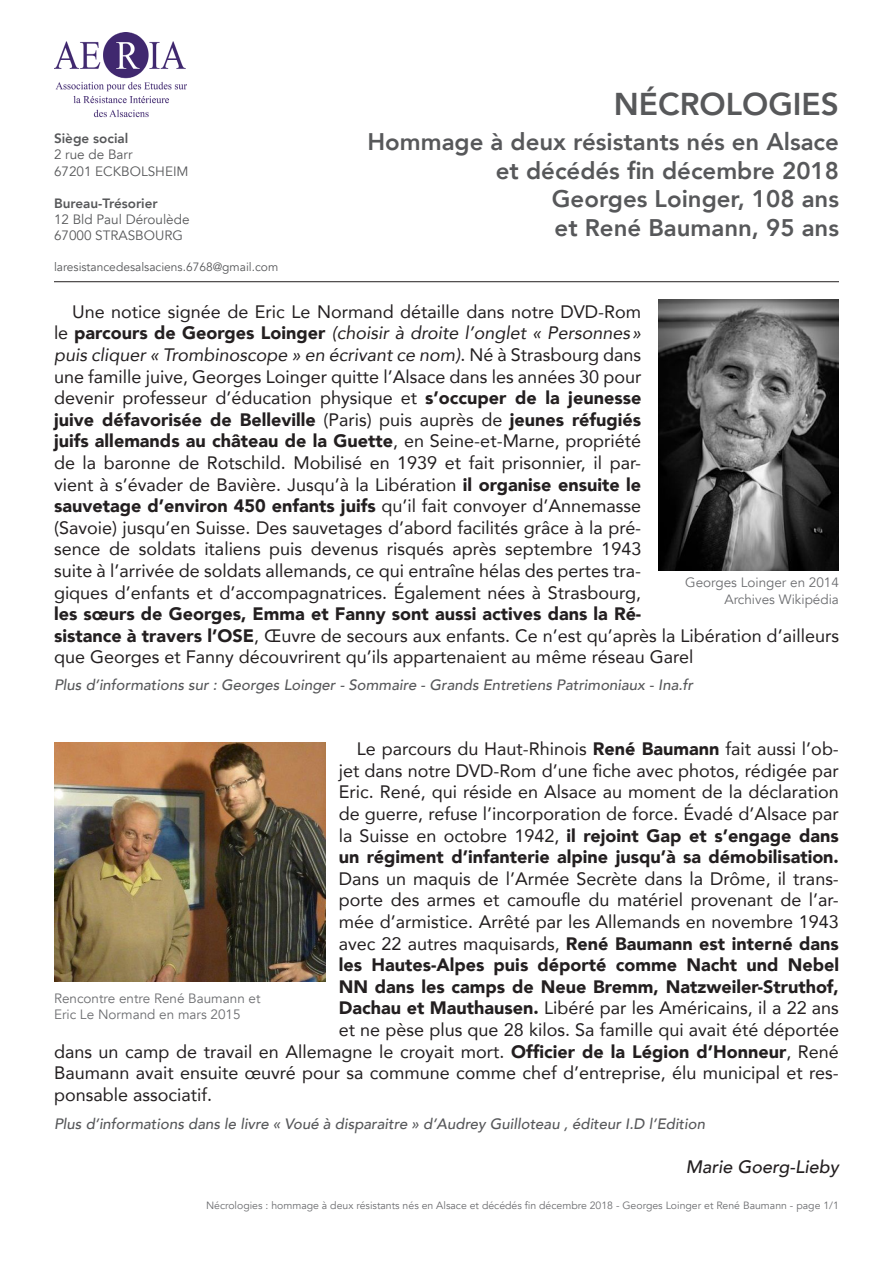
<style>
.page{position:relative;width:893px;height:1263px;background:#fff}
.page>*{position:absolute;margin:0;border:0;box-sizing:border-box;transform-origin:0 0}
.t1{font:800 31.5px "Avenir";color:#57585a}
.t2{font:800 24px "Avenir";color:#57585a}
.t3{font:18px/21.6px "Avenir";color:#231f20}
.t4{font:900 18px "Avenir";color:#231f20}
.t5{font:italic 500 18px "Avenir";color:#231f20}
.t6{font:italic 500 15px "Avenir";color:#57585a}
.t7{font:13.5px/16.2px "Avenir";color:#6c6d70}
.t8{font:13.5px "Avenir";color:#57585a}
.t9{font:800 13.5px "Avenir";color:#57585a}
.t10{font:12px "Avenir";color:#57585a}
.t11{font:10.5px "Avenir";color:#6c6d70}
.s1{font-weight:900}
.s2{font-style:italic}
.s3{font-weight:400}
</style>
<div class="page">
<img style="left:54px;top:33px;width:133px;height:85px">
<hr style="left:54px;top:281px;width:785px;height:1px;background:#231f20">
<img style="left:658px;top:300px;width:181px;height:271px">
<img style="left:54px;top:743px;width:272px;height:239px">
<p class="t9" style="left:54px;top:128px;width:76px">Siège social</p>
<p class="t8" style="left:54px;top:147px;width:80px">2 rue de Barr</p>
<p class="t8" style="left:54px;top:163px;width:136px">67201 ECKBOLSHEIM</p>
<p class="t9" style="left:54px;top:193px;width:105px">Bureau-Trésorier</p>
<p class="t8" style="left:54px;top:211px;width:137px">12 Bld Paul Déroulède</p>
<p class="t8" style="left:54px;top:228px;width:130px">67000 STRASBOURG</p>
<p class="t10" style="left:54px;top:260px;width:226px">laresistancedesalsaciens.6768@gmail.com</p>
<p class="t1" style="left:614px;top:80px;width:227px">NÉCROLOGIES</p>
<p class="t2" style="left:367px;top:123px;width:473px">Hommage à deux résistants nés en Alsace</p>
<p class="t2" style="left:496px;top:152px;width:345px">et décédés fin décembre 2018</p>
<p class="t2" style="left:552px;top:180px;width:289px">Georges Loinger, 108 ans</p>
<p class="t2" style="left:555px;top:209px;width:286px">et René Baumann, 95 ans</p>
<p class="t3" style="left:54px;top:300px;width:786px;text-indent:18px">Une notice signée de Eric Le Normand détaille dans notre DVD-Rom<br>le <span class="s1">parcours de Georges Loinger</span> <span class="s2">(choisir à droite l’onglet « Personnes»<br>puis cliquer « Trombinoscope » en écrivant ce nom)</span>. Né à Strasbourg dans<br>une famille juive, Georges Loinger quitte l’Alsace dans les années 30 pour<br>devenir professeur d’éducation physique et <span class="s1">s’occuper de la jeunesse<br>juive défavorisée de Belleville</span> (Paris) puis auprès de <span class="s1">jeunes réfugiés<br>juifs allemands au château de la Guette</span>, en Seine-et-Marne, propriété<br>de la baronne de Rotschild. Mobilisé en 1939 et fait prisonnier, il par-<br>vient à s’évader de Bavière. Jusqu’à la Libération <span class="s1">il organise ensuite le<br>sauvetage d’environ 450 enfants juifs</span> qu’il fait convoyer d’Annemasse<br>(Savoie) jusqu’en Suisse. Des sauvetages d’abord facilités grâce à la pré-<br>sence de soldats italiens puis devenus risqués après septembre 1943<br>suite à l’arrivée de soldats allemands, ce qui entraîne hélas des pertes tra-<br>giques d’enfants et d’accompagnatrices. Également nées à Strasbourg,<br><span class="s1">les sœurs de Georges, Emma et Fanny sont aussi actives dans la Ré-<br>sistance à travers l’OSE</span>, Œuvre de secours aux enfants. Ce n’est qu’après la Libération d’ailleurs que Georges et Fanny découvrirent qu’ils appartenaient au même réseau Garel</p>
<p class="t6" style="left:54px;top:676px;width:641px">Plus d’informations sur : Georges Loinger - Sommaire - Grands Entretiens Patrimoniaux - Ina.fr</p>
<p class="t7" style="left:685px;top:575px;width:155px">Georges Loinger en 2014</p>
<p class="t7" style="left:724px;top:591px;width:116px">Archives Wikipédia</p>
<p class="t3" style="left:357px;top:738px;width:484px">Le parcours du Haut-Rhinois <span class="s1">René Baumann</span> fait aussi l’ob-</p>
<p class="t3" style="left:339px;top:759px;width:502px">jet dans notre DVD-Rom d’une fiche avec photos, rédigée par</p>
<p class="t3" style="left:339px;top:781px;width:502px">Eric. René, qui réside en Alsace au moment de la déclaration</p>
<p class="t3" style="left:339px;top:802px;width:502px">de guerre, refuse l’incorporation de force. Évadé d’Alsace par</p>
<p class="t4" style="left:339px;top:820px;width:502px"><span class="s3">la Suisse en octobre 1942,</span> il rejoint Gap et s’engage dans</p>
<p class="t4" style="left:339px;top:841px;width:502px">un régiment d’infanterie alpine jusqu’à sa démobilisation.</p>
<p class="t3" style="left:339px;top:867px;width:502px">Dans un maquis de l’Armée Secrète dans la Drôme, il trans-</p>
<p class="t3" style="left:339px;top:889px;width:502px">porte des armes et camoufle du matériel provenant de l’ar-</p>
<p class="t3" style="left:339px;top:910px;width:502px">mée d’armistice. Arrêté par les Allemands en novembre 1943</p>
<p class="t4" style="left:339px;top:928px;width:502px"><span class="s3">avec 22 autres maquisards,</span> René Baumann est interné dans</p>
<p class="t4" style="left:339px;top:949px;width:502px">les Hautes-Alpes puis déporté comme Nacht und Nebel</p>
<p class="t4" style="left:339px;top:971px;width:502px">NN dans les camps de Neue Bremm, Natzweiler-Struthof,</p>
<p class="t3" style="left:339px;top:997px;width:502px"><span class="s1">Dachau et Mauthausen.</span> Libéré par les Américains, il a 22 ans</p>
<p class="t3" style="left:339px;top:1018px;width:502px">et ne pèse plus que 28 kilos. Sa famille qui avait été déportée</p>
<p class="t3" style="left:54px;top:1040px;width:786px">dans un camp de travail en Allemagne le croyait mort. <span class="s1">Officier de la Légion d’Honneur</span>, René</p>
<p class="t3" style="left:54px;top:1062px;width:786px">Baumann avait ensuite œuvré pour sa commune comme chef d’entreprise, élu municipal et res-</p>
<p class="t3" style="left:54px;top:1083px;width:160px">ponsable associatif.</p>
<p class="t6" style="left:54px;top:1115px;width:652px">Plus d’informations dans le livre « Voué à disparaitre » d’Audrey Guilloteau , éditeur I.D l’Edition</p>
<p class="t5" style="left:686px;top:1155px;width:155px">Marie Goerg-Lieby</p>
<p class="t11" style="left:206px;top:1199px;width:634px">Nécrologies : hommage à deux résistants nés en Alsace et décédés fin décembre 2018 - Georges Loinger et René Baumann - page 1/1</p>
<p class="t7" style="left:54px;top:991px;width:208px">Rencontre entre René Baumann et<br>Eric Le Normand en mars 2015</p>
</div>
